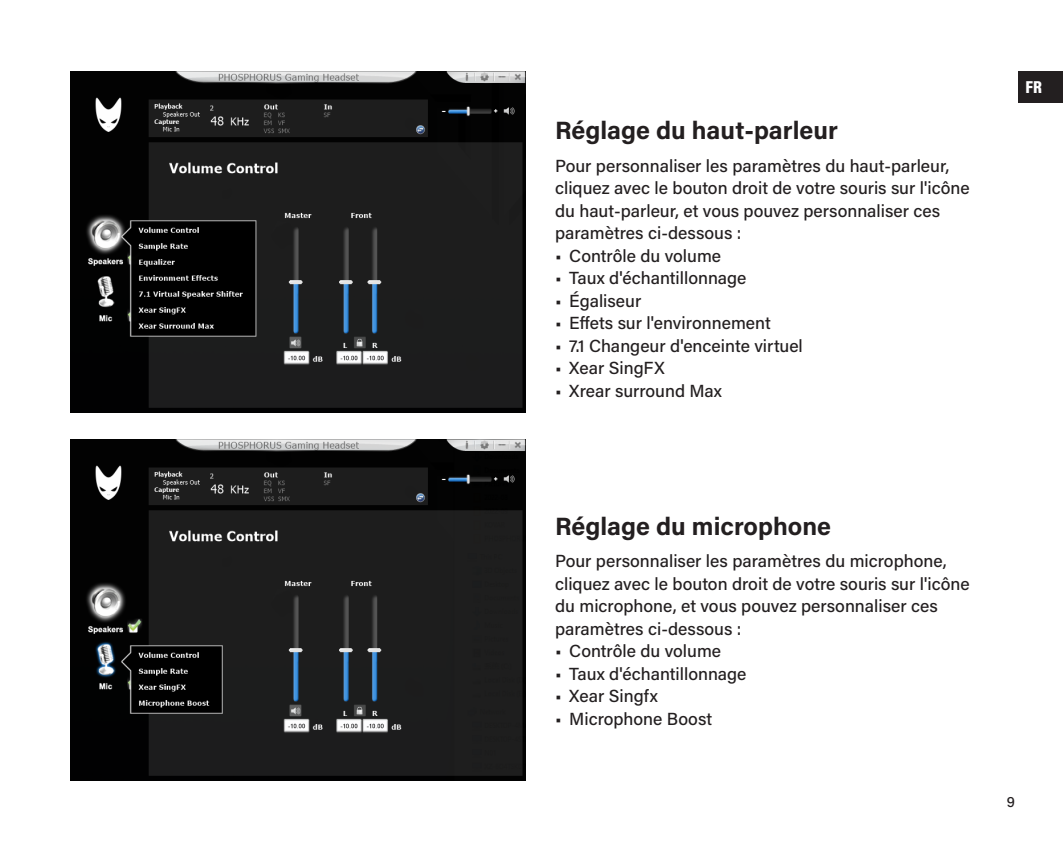
<style>
.page{position:relative;width:1063px;height:851px;background:#fff}
.page>*{position:absolute;margin:0;border:0;box-sizing:border-box;transform-origin:0 0}
.t1{font:700 25px "Acumin Pro";color:#231f20}
.t2{font:500 17.5px/22.5px "Acumin Pro";color:#231f20}
.t3{font:900 17.5px "Acumin Pro Cond";color:#fff}
.t4{font:500 15px "Acumin Pro";color:#231f20}
</style>
<div class="page">
<div style="left:1018px;top:71px;width:45px;height:32px;background:#231f20"></div>
<img style="left:71px;top:71px;width:454px;height:341px">
<img style="left:71px;top:439px;width:454px;height:341px">
<p class="t1" style="left:555px;top:113px;width:284px">Réglage du haut-parleur</p>
<p class="t2" style="left:555px;top:153px;width:416px">Pour personnaliser les paramètres du haut-parleur, cliquez avec le bouton droit de votre souris sur l'icône du haut-parleur, et vous pouvez personnaliser ces paramètres ci-dessous :</p>
<p class="t2" style="left:555px;top:243px;width:168px">• Contrôle du volume</p>
<p class="t2" style="left:555px;top:266px;width:193px">• Taux d'échantillonnage</p>
<p class="t2" style="left:555px;top:288px;width:88px">• Égaliseur</p>
<p class="t2" style="left:555px;top:311px;width:217px">• Effets sur l'environnement</p>
<p class="t2" style="left:555px;top:333px;width:249px">• 7.1 Changeur d'enceinte virtuel</p>
<p class="t2" style="left:555px;top:356px;width:111px">• Xear SingFX</p>
<p class="t2" style="left:555px;top:378px;width:168px">• Xrear surround Max</p>
<p class="t3" style="left:1025px;top:75px;width:18px">FR</p>
<p class="t1" style="left:555px;top:508px;width:277px">Réglage du microphone</p>
<p class="t2" style="left:555px;top:549px;width:416px">Pour personnaliser les paramètres du microphone, cliquez avec le bouton droit de votre souris sur l'icône du microphone, et vous pouvez personnaliser ces paramètres ci-dessous :</p>
<p class="t2" style="left:555px;top:639px;width:168px">• Contrôle du volume</p>
<p class="t2" style="left:555px;top:661px;width:193px">• Taux d'échantillonnage</p>
<p class="t2" style="left:555px;top:684px;width:104px">• Xear Singfx</p>
<p class="t2" style="left:555px;top:706px;width:158px">• Microphone Boost</p>
<p class="t4" style="left:1007px;top:791px;width:10px">9</p>
</div>
